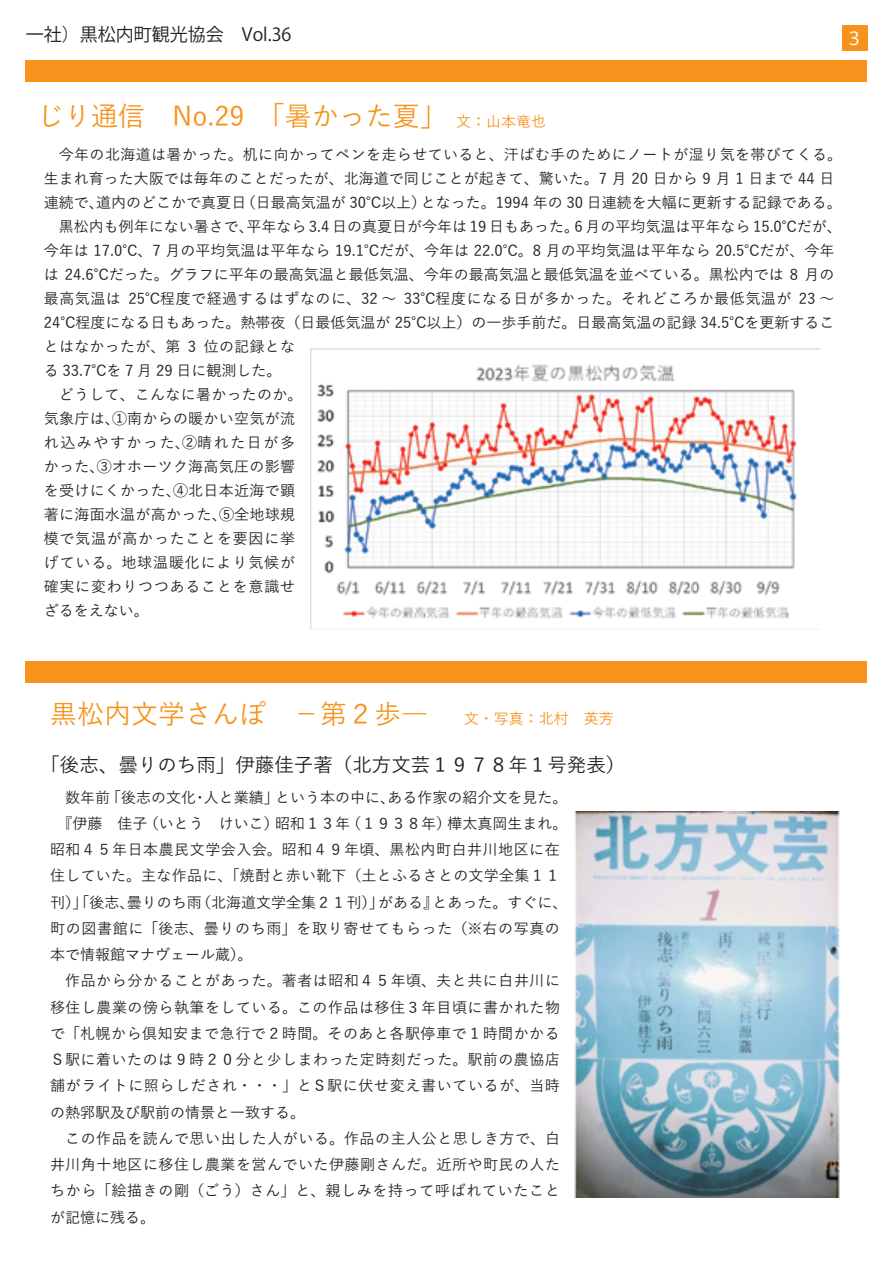
<style>
.page{position:relative;width:893px;height:1263px;background:#fff}
.page>*{position:absolute;margin:0;border:0;box-sizing:border-box;transform-origin:0 0}
.t1{font:500 27px "Yu Go";color:#f7931d}
.t2{font:500 19.5px "Yu Go";color:#231f20}
.t3{font:18px "Koz Go Pr 6 N";color:#231f20}
.t4{font:18px "Koz Go Pr 6 N";color:#fff}
.t5{font:500 15px/24px "Yu Go";color:#231f20}
.t6{font:500 15px/26.2px "Yu Go";letter-spacing:.02em;color:#231f20}
.t7{font:500 15px "Yu Go";color:#f7931d}
.s1{font-size:15px}
</style>
<div class="page">
<div style="left:26px;top:60px;width:841px;height:21px;background:#f7931d"></div>
<div style="left:26px;top:661px;width:841px;height:22px;background:#f7931d"></div>
<div style="left:842px;top:26px;width:25px;height:25px;background:#f7931d"></div>
<img style="left:310px;top:348px;width:509px;height:282px">
<img style="left:574px;top:811px;width:266px;height:387px">
<p class="t3" style="left:26px;top:24px;width:267px">一社）黒松内町観光協会　Vol.36</p>
<p class="t4" style="left:845px;top:28px;width:19px">３</p>
<h1 class="t1" style="left:37px;top:91px;width:510px">じり通信　No.29　「暑かった夏」 <span class="s1">文：山本竜也</span></h1>
<p class="t5" style="left:44px;top:141px;width:800px">　今年の北海道は暑かった。机に向かってペンを走らせていると、汗ばむ手のためにノートが湿り気を帯びてくる。生まれ育った大阪では毎年のことだったが、北海道で同じことが起きて、驚いた。7 月 20 日から 9 月 1 日まで 44 日連続で、道内のどこかで真夏日（日最高気温が 30℃以上）となった。1994 年の 30 日連続を大幅に更新する記録である。　黒松内も例年にない暑さで、平年なら 3.4 日の真夏日が今年は 19 日もあった。6 月の平均気温は平年なら 15.0℃だが、今年は 17.0℃、7 月の平均気温は平年なら 19.1℃だが、今年は 22.0℃。8 月の平均気温は平年なら 20.5℃だが、今年は 24.6℃だった。グラフに平年の最高気温と最低気温、今年の最高気温と最低気温を並べている。黒松内では 8 月の最高気温は 25℃程度で経過するはずなのに、32 ～ 33℃程度になる日が多かった。それどころか最低気温が 23 ～24℃程度になる日もあった。熱帯夜（日最低気温が 25℃以上）の一歩手前だ。日最高気温の記録 34.5℃を更新することはなかったが、第 3 位の記録とな<br>る 33.7℃を 7 月 29 日に観測した。<br>　どうして、こんなに暑かったのか。<br>気象庁は、①南からの暖かい空気が流<br>れ込みやすかった、②晴れた日が多<br>かった、③オホーツク海高気圧の影響<br>を受けにくかった、④北日本近海で顕<br>著に海面水温が高かった、⑤全地球規<br>模で気温が高かったことを要因に挙<br>げている。地球温暖化により気候が<br>確実に変わりつつあることを意識せ<br>ざるをえない。</p>
<h1 class="t1" style="left:50px;top:689px;width:380px">黒松内文学さんぽ　－第２歩―</h1>
<h2 class="t2" style="left:40px;top:747px;width:587px">「後志、曇りのち雨」伊藤佳子著（北方文芸１９７８年１号発表）</h2>
<p class="t6" style="left:50px;top:782px;width:519px">　数年前「後志の文化・人と業績」という本の中に、ある作家の紹介文を見た。　『伊藤　佳子（いとう　けいこ）昭和１３年（１９３８年）樺太真岡生まれ。昭和４５年日本農民文学会入会。昭和４９年頃、黒松内町白井川地区に在住していた。主な作品に、「焼酎と赤い靴下（土とふるさとの文学全集１１刊）」「後志、曇りのち雨（北海道文学全集２１刊）」がある』とあった。すぐに、町の図書館に「後志、曇りのち雨」を取り寄せてもらった（※右の写真の本で情報館マナヴェール蔵）。<br>　作品から分かることがあった。著者は昭和４５年頃、夫と共に白井川に移住し農業の傍ら執筆をしている。この作品は移住３年目頃に書かれた物で「札幌から倶知安まで急行で２時間。そのあと各駅停車で１時間かかるＳ駅に着いたのは９時２０分と少しまわった定時刻だった。駅前の農協店舗がライトに照らしだされ・・・」とＳ駅に伏せ変え書いているが、当時の熱郛駅及び駅前の情景と一致する。<br>　この作品を読んで思い出した人がいる。作品の主人公と思しき方で、白井川角十地区に移住し農業を営んでいた伊藤剛さんだ。近所や町民の人たちから「絵描きの剛（ごう）さん」と、親しみを持って呼ばれていたことが記憶に残る。</p>
<p class="t7" style="left:464px;top:705px;width:151px">文・写真：北村　英芳</p>
</div>
